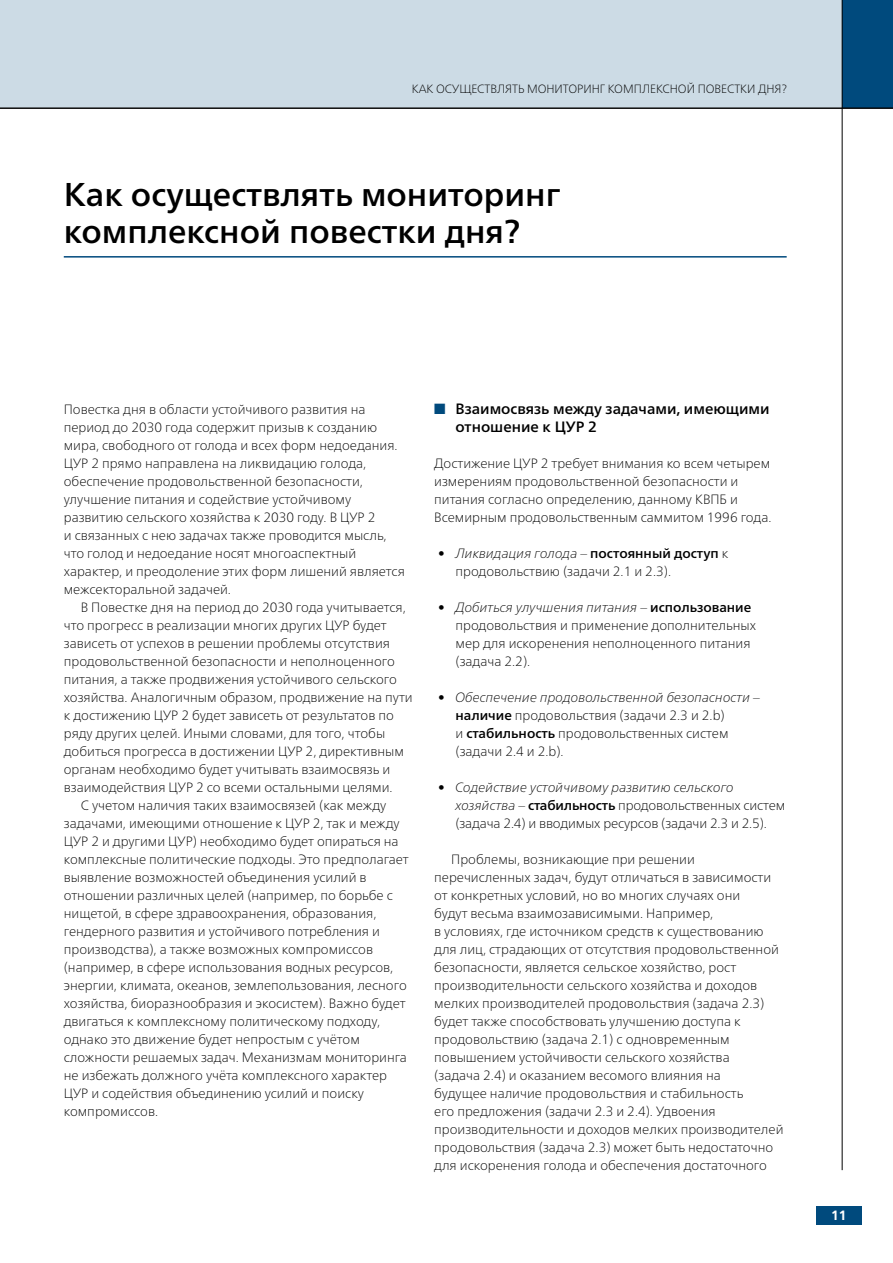
<style>
.page{position:relative;width:893px;height:1263px;background:#fff}
.page>*{position:absolute;margin:0;border:0;box-sizing:border-box;transform-origin:0 0}
.t1{font:500 33px/37.5px "Frutiger Neue LTCYR";color:#000}
.t2{font:500 15px/18px "Frutiger Neue LTCYR";color:#000}
.t3{font:100 13.5px/18px "Frutiger Neue LTCYR";color:#000}
.t4{font:700 13.5px "Frutiger LT Std";color:#fff}
.t5{font:100 12px "Frutiger Neue LTCYR";letter-spacing:-.005em;color:#000}
.s1{color:#004a7d}
.s2{font-style:italic}
.s3{font-weight:500}
</style>
<div class="page">
<div style="left:0;top:0;width:893px;height:108px;background:#ccdbe5"></div>
<div style="left:842px;top:0;width:51px;height:108px;background:#004a7d"></div>
<div style="left:816px;top:1206px;width:45px;height:18px;background:#004a7d"></div>
<hr style="left:842px;top:0;width:1px;height:1170px;background:#000">
<hr style="left:0;top:108px;width:893px;height:1px;background:#000">
<hr style="left:64px;top:256px;width:723px;height:2px;background:#004a7d">
<p class="t5" style="left:412px;top:82px;width:377px">КАК ОСУЩЕСТВЛЯТЬ МОНИТОРИНГ КОМПЛЕКСНОЙ ПОВЕСТКИ ДНЯ?</p>
<h1 class="t1" style="left:64px;top:175px;width:498px">Как осуществлять мониторинг комплексной повестки дня?</h1>
<p class="t3" style="left:64px;top:400px;width:343px">Повестка дня в области устойчивого развития на период до 2030 года содержит призыв к созданию мира, свободного от голода и всех форм недоедания.<br>ЦУР 2 прямо направлена на ликвидацию голода, обеспечение продовольственной безопасности, улучшение питания и содействие устойчивому развитию сельского хозяйства к 2030 году. В ЦУР 2<br>и связанных с нею задачах также проводится мысль, что голод и недоедание носят многоаспектный характер, и преодоление этих форм лишений является межсекторальной задачей.</p>
<p class="t3" style="left:81px;top:598px;width:327px">В Повестке дня на период до 2030 года учитывается,</p>
<p class="t3" style="left:64px;top:616px;width:324px">что прогресс в реализации многих других ЦУР будет</p>
<p class="t3" style="left:64px;top:634px;width:328px">зависеть от успехов в решении проблемы отсутствия</p>
<p class="t3" style="left:64px;top:652px;width:332px">продовольственной безопасности и неполноценного</p>
<p class="t3" style="left:64px;top:670px;width:335px">питания, а также продвижения устойчивого сельского</p>
<p class="t3" style="left:64px;top:688px;width:350px">хозяйства. Аналогичным образом, продвижение на пути</p>
<p class="t3" style="left:64px;top:706px;width:332px">к достижению ЦУР 2 будет зависеть от результатов по</p>
<p class="t3" style="left:64px;top:724px;width:323px">ряду других целей. Иными словами, для того, чтобы</p>
<p class="t3" style="left:64px;top:742px;width:342px">добиться прогресса в достижении ЦУР 2, директивным</p>
<p class="t3" style="left:64px;top:760px;width:328px">органам необходимо будет учитывать взаимосвязь и</p>
<p class="t3" style="left:64px;top:778px;width:330px">взаимодействия ЦУР 2 со всеми остальными целями.</p>
<p class="t3" style="left:81px;top:796px;width:307px">С учетом наличия таких взаимосвязей (как между</p>
<p class="t3" style="left:64px;top:814px;width:337px">задачами, имеющими отношение к ЦУР 2, так и между</p>
<p class="t3" style="left:64px;top:832px;width:336px">ЦУР 2 и другими ЦУР) необходимо будет опираться на</p>
<p class="t3" style="left:64px;top:850px;width:347px">комплексные политические подходы. Это предполагает</p>
<p class="t3" style="left:64px;top:868px;width:304px">выявление возможностей объединения усилий в</p>
<p class="t3" style="left:64px;top:886px;width:331px">отношении различных целей (например, по борьбе с</p>
<p class="t3" style="left:64px;top:904px;width:314px">нищетой, в сфере здравоохранения, образования,</p>
<p class="t3" style="left:64px;top:922px;width:318px">гендерного развития и устойчивого потребления и</p>
<p class="t3" style="left:64px;top:940px;width:311px">производства), а также возможных компромиссов</p>
<p class="t3" style="left:64px;top:958px;width:331px">(например, в сфере использования водных ресурсов,</p>
<p class="t3" style="left:64px;top:976px;width:344px">энергии, климата, океанов, землепользования, лесного</p>
<p class="t3" style="left:64px;top:994px;width:343px">хозяйства, биоразнообразия и экосистем). Важно будет</p>
<p class="t3" style="left:64px;top:1012px;width:318px">двигаться к комплексному политическому подходу,</p>
<p class="t3" style="left:64px;top:1030px;width:298px">однако это движение будет непростым с учётом</p>
<p class="t3" style="left:64px;top:1048px;width:345px">сложности решаемых задач. Механизмам мониторинга</p>
<p class="t3" style="left:64px;top:1066px;width:325px">не избежать должного учёта комплексного характер</p>
<p class="t3" style="left:64px;top:1084px;width:302px">ЦУР и содействия объединению усилий и поиску</p>
<p class="t3" style="left:64px;top:1102px;width:96px">компромиссов.</p>
<p class="t2" style="left:455px;top:400px;width:316px;text-indent:-21px"><span class="s1">■</span> Взаимосвязь между задачами, имеющими отношение к ЦУР 2</p>
<p class="t3" style="left:434px;top:454px;width:339px">Достижение ЦУР 2 требует внимания ко всем четырем измерениям продовольственной безопасности и питания согласно определению, данному КВПБ и Всемирным продовольственным саммитом 1996 года.</p>
<p class="t3" style="left:455px;top:544px;width:274px;text-indent:-17px">• <span class="s2">Ликвидация голода</span> – <span class="s3">постоянный доступ</span> к продовольствию (задачи 2.1 и 2.3).</p>
<p class="t3" style="left:455px;top:598px;width:302px;text-indent:-17px">• <span class="s2">Добиться улучшения питания</span> – <span class="s3">использование </span>продовольствия и применение дополнительных мер для искоренения неполноценного питания (задача 2.2).</p>
<p class="t3" style="left:455px;top:688px;width:306px;text-indent:-17px">• <span class="s2">Обеспечение продовольственной безопасности</span> – <span class="s3">наличие</span> продовольствия (задачи 2.3 и 2.b)<br>и <span class="s3">стабильность</span> продовольственных систем (задачи 2.4 и 2.b).</p>
<p class="t3" style="left:455px;top:778px;width:331px;text-indent:-17px">• <span class="s2">Содействие устойчивому развитию сельского хозяйства</span> – <span class="s3">стабильность</span> продовольственных систем (задача 2.4) и вводимых ресурсов (задачи 2.3 и 2.5).</p>
<p class="t3" style="left:434px;top:850px;width:351px;text-indent:17px">Проблемы, возникающие при решении перечисленных задач, будут отличаться в зависимости от конкретных условий, но во многих случаях они<br>будут весьма взаимозависимыми. Например,<br>в условиях, где источником средств к существованию для лиц, страдающих от отсутствия продовольственной безопасности, является сельское хозяйство, рост производительности сельского хозяйства и доходов мелких производителей продовольствия (задача 2.3) будет также способствовать улучшению доступа к продовольствию (задача 2.1) с одновременным повышением устойчивости сельского хозяйства<br>(задача 2.4) и оказанием весомого влияния на<br>будущее наличие продовольствия и стабильность<br>его предложения (задачи 2.3 и 2.4). Удвоения производительности и доходов мелких производителей продовольствия (задача 2.3) может быть недостаточно для искоренения голода и обеспечения достаточного</p>
<p class="t4" style="left:831px;top:1207px;width:17px">11</p>
</div>
